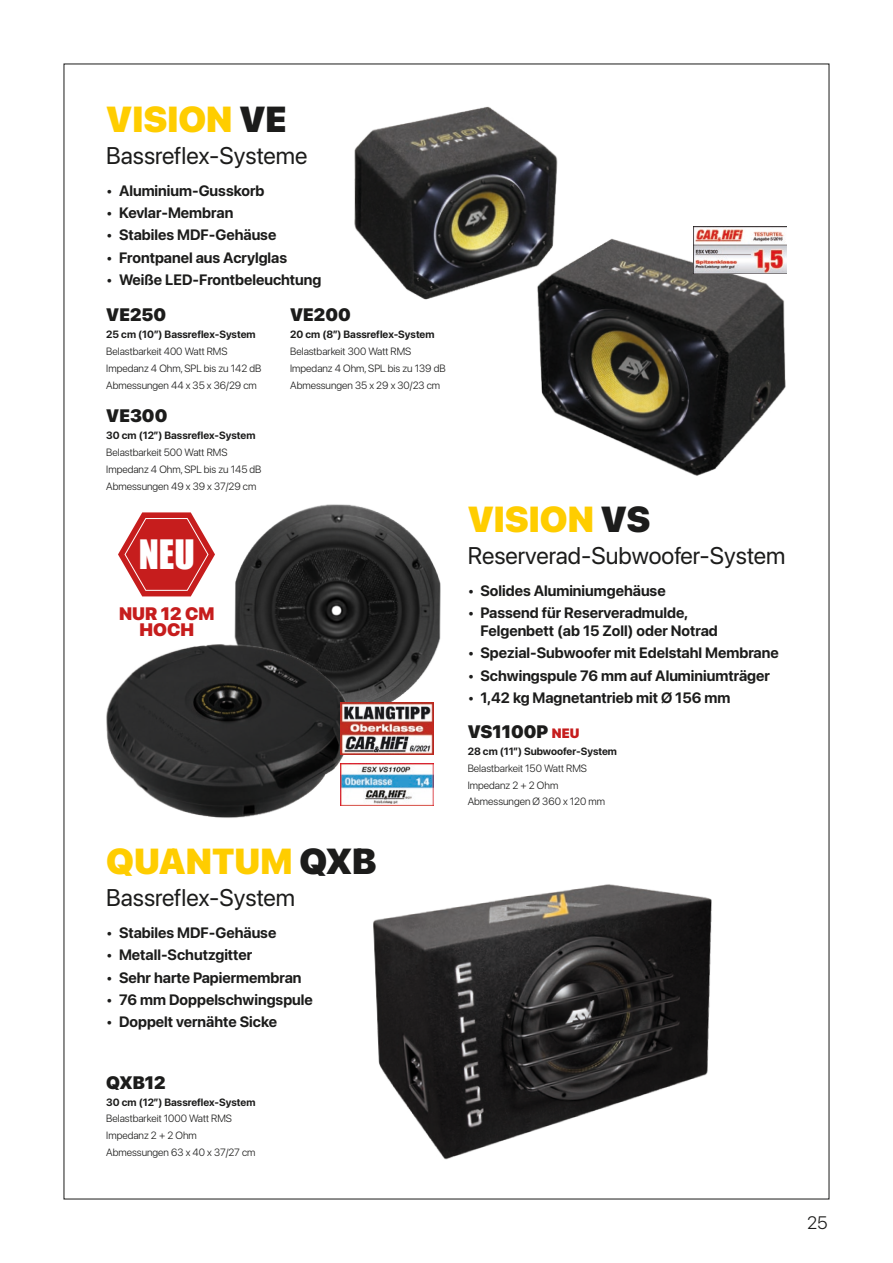
<style>
.page{position:relative;width:893px;height:1263px;background:#fff}
.page>*{position:absolute;margin:0;border:0;box-sizing:border-box;transform-origin:0 0}
.t1{font:37.2px "Impact";color:#fff}
.t2{font:36px "SF Pro";color:#ffcd00}
.t3{font:24px "SF Pro Display";color:#1c1c1b}
.t4{font:900 18px "SF Pro Display";color:#1c1c1b}
.t5{font:900 18px/16.5px "SF Pro Display";color:#c61d1d;text-align:center}
.t6{font:300 18px "SF Pro Display";color:#1c1c1b}
.t7{font:700 15px/18px "SF Pro Display";color:#1c1c1b}
.t8{font:300 10.5px/16.8px "SF Pro Display";color:#1c1c1b}
.t9{font:700 10.5px "SF Pro Display";color:#1c1c1b}
.s1{color:#1c1c1b}
.s2{font-size:13.5px;color:#c61d1d}
</style>
<div class="page">
<img style="left:354px;top:106px;width:204px;height:194px">
<img style="left:523px;top:222px;width:264px;height:254px">
<img style="left:234px;top:504px;width:207px;height:225px">
<img style="left:106px;top:636px;width:251px;height:182px">
<img style="left:694px;top:226px;width:93px;height:47px">
<img style="left:373px;top:884px;width:339px;height:276px">
<img style="left:340px;top:703px;width:93px;height:52px">
<img style="left:340px;top:763px;width:93px;height:42px">
<svg style="left:118px;top:512px;width:97px;height:84px"></svg>
<h2 class="t2" style="left:106px;top:98px;width:182px">VISION <span class="s1">VE</span></h2>
<h3 class="t3" style="left:106px;top:141px;width:203px">Bassreflex-Systeme</h3>
<p class="t7" style="left:106px;top:182px;width:160px">• Aluminium-Gusskorb</p>
<p class="t7" style="left:106px;top:204px;width:129px">• Kevlar-Membran</p>
<p class="t7" style="left:106px;top:226px;width:172px">• Stabiles MDF-Gehäuse</p>
<p class="t7" style="left:106px;top:248px;width:182px">• Frontpanel aus Acrylglas</p>
<p class="t7" style="left:106px;top:271px;width:217px">• Weiße LED-Frontbeleuchtung</p>
<p class="t4" style="left:106px;top:304px;width:61px">VE250</p>
<p class="t9" style="left:106px;top:328px;width:151px">25 cm (10”) Bassreflex-System</p>
<p class="t8" style="left:106px;top:343px;width:157px">Belastbarkeit 400 Watt RMS<br>Impedanz 4 Ohm, SPL bis zu 142 dB<br>Abmessungen 44 x 35 x 36/29 cm</p>
<p class="t4" style="left:106px;top:405px;width:63px">VE300</p>
<p class="t9" style="left:106px;top:429px;width:151px">30 cm (12”) Bassreflex-System</p>
<p class="t8" style="left:106px;top:444px;width:157px">Belastbarkeit 500 Watt RMS<br>Impedanz 4 Ohm, SPL bis zu 145 dB<br>Abmessungen 49 x 39 x 37/29 cm</p>
<h1 class="t1" style="left:139px;top:525px;width:57px">NEU</h1>
<p class="t5" style="left:119px;top:605px;width:97px">NUR 12 CM<br>HOCH</p>
<p class="t4" style="left:290px;top:304px;width:62px">VE200</p>
<p class="t9" style="left:290px;top:328px;width:146px">20 cm (8”) Bassreflex-System</p>
<p class="t8" style="left:290px;top:343px;width:157px">Belastbarkeit 300 Watt RMS<br>Impedanz 4 Ohm, SPL bis zu 139 dB<br>Abmessungen 35 x 29 x 30/23 cm</p>
<h2 class="t2" style="left:106px;top:841px;width:272px">QUANTUM <span class="s1">QXB</span></h2>
<h3 class="t3" style="left:106px;top:884px;width:190px">Bassreflex-System</h3>
<p class="t7" style="left:106px;top:924px;width:172px">• Stabiles MDF-Gehäuse</p>
<p class="t7" style="left:106px;top:946px;width:148px">• Metall-Schutzgitter</p>
<p class="t7" style="left:106px;top:968px;width:197px">• Sehr harte Papiermembran</p>
<p class="t7" style="left:106px;top:991px;width:208px">• 76 mm Doppelschwingspule</p>
<p class="t7" style="left:106px;top:1013px;width:172px">• Doppelt vernähte Sicke</p>
<p class="t4" style="left:106px;top:1072px;width:61px">QXB12</p>
<p class="t9" style="left:106px;top:1096px;width:151px">30 cm (12”) Bassreflex-System</p>
<p class="t8" style="left:106px;top:1110px;width:151px">Belastbarkeit 1000 Watt RMS<br>Impedanz 2 + 2 Ohm<br>Abmessungen 63 x 40 x 37/27 cm</p>
<h2 class="t2" style="left:468px;top:498px;width:184px">VISION <span class="s1">VS</span></h2>
<h3 class="t3" style="left:468px;top:541px;width:319px">Reserverad-Subwoofer-System</h3>
<p class="t7" style="left:468px;top:582px;width:199px">• Solides Aluminiumgehäuse</p>
<p class="t7" style="left:480px;top:604px;width:239px;text-indent:-13px">• Passend für Reserveradmulde,<br>Felgenbett (ab 15 Zoll) oder Notrad</p>
<p class="t7" style="left:468px;top:644px;width:313px">• Spezial-Subwoofer mit Edelstahl Membrane</p>
<p class="t7" style="left:468px;top:666px;width:304px">• Schwingspule 76 mm auf Aluminiumträger</p>
<p class="t7" style="left:468px;top:689px;width:264px">• 1,42 kg Magnetantrieb mit Ø 156 mm</p>
<p class="t4" style="left:468px;top:721px;width:113px">VS1100P <span class="s2">NEU</span></p>
<p class="t9" style="left:468px;top:745px;width:151px">28 cm (11”) Subwoofer-System</p>
<p class="t8" style="left:468px;top:760px;width:139px">Belastbarkeit 150 Watt RMS<br>Impedanz 2 + 2 Ohm<br>Abmessungen Ø 360 x 120 mm</p>
<p class="t6" style="left:807px;top:1212px;width:22px">25</p>
</div>
